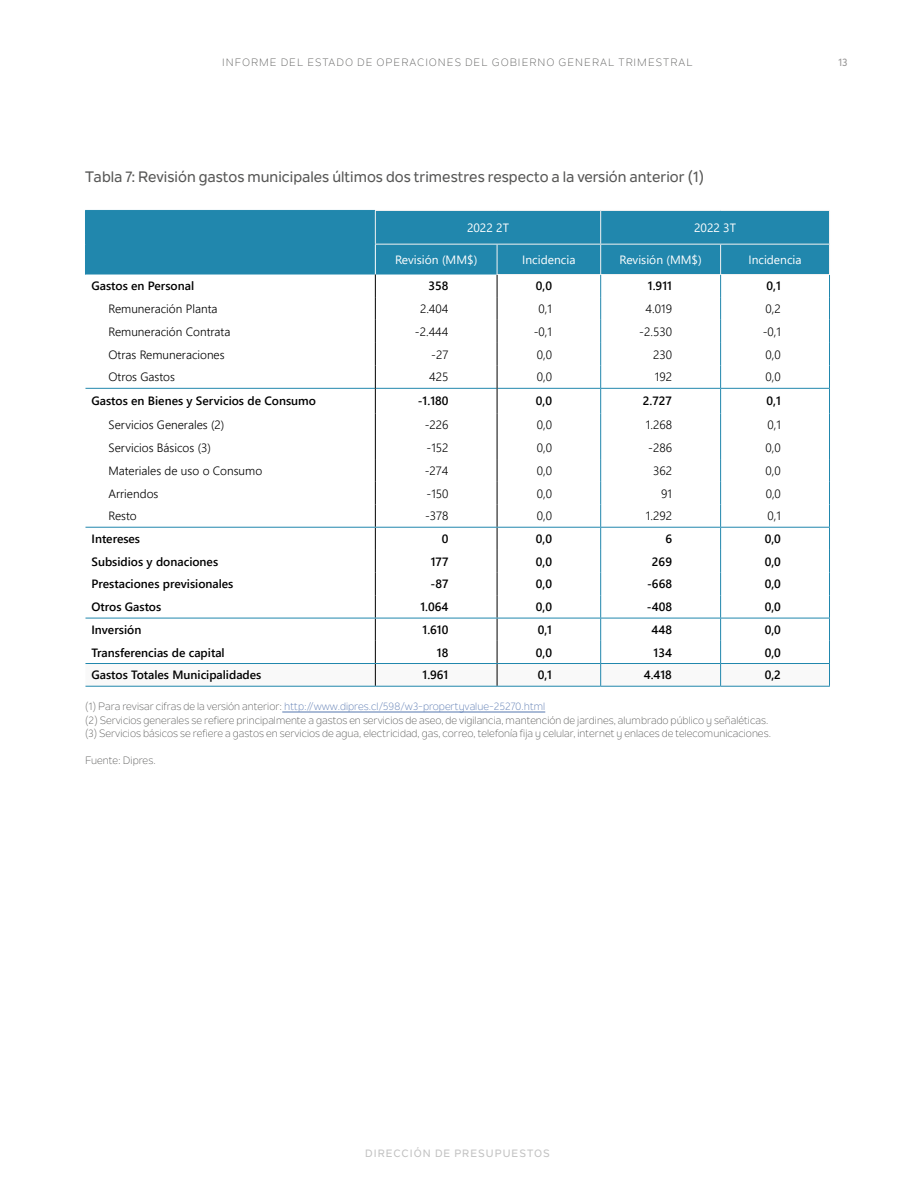
<style>
.page{position:relative;width:915px;height:1191px;background:#fff}
.page>*{position:absolute;margin:0;border:0;box-sizing:border-box;transform-origin:0 0}
.t1{font:500 15px "Nolan Next";color:#575756}
.t2{font:600 12px "Segoe UI";color:#000}
.t3{font:300 12px "Segoe UI";color:#000}
.t4{font:12px "Segoe UI";color:#fff}
.t5{font:10.5px/13.5px "Nolan Next";color:#575756}
.t6{font:10.5px "Nolan Next";letter-spacing:.1em;color:#575756}
.t7{font:500 10.5px "Nolan Next";letter-spacing:.1em;color:#c2c2c2}
.t8{font:500 10.5px "Nolan Next";color:#999898}
.s1{color:#5576af}
</style>
<div class="page">
<hr style="left:282px;top:711px;width:263px;height:1px;background:#5576af">
<div style="left:86px;top:211px;width:742px;height:63px;background:#2187ad"></div>
<hr style="left:85px;top:210px;width:290px;height:1px;background:#2187ad">
<hr style="left:85px;top:211px;width:1px;height:33px;background:#2187ad">
<hr style="left:85px;top:244px;width:1px;height:30px;background:#2187ad">
<hr style="left:375px;top:210px;width:122px;height:1px;background:#f2f2f2">
<hr style="left:375px;top:211px;width:1px;height:33px;background:#f2f2f2">
<hr style="left:497px;top:210px;width:103px;height:1px;background:#f2f2f2">
<hr style="left:600px;top:210px;width:120px;height:1px;background:#f2f2f2">
<hr style="left:600px;top:211px;width:1px;height:33px;background:#f2f2f2">
<hr style="left:720px;top:210px;width:109px;height:1px;background:#f2f2f2">
<hr style="left:828px;top:211px;width:1px;height:33px;background:#f2f2f2">
<hr style="left:375px;top:244px;width:122px;height:1px;background:#f2f2f2">
<hr style="left:375px;top:244px;width:1px;height:30px;background:#fff">
<hr style="left:497px;top:244px;width:103px;height:1px;background:#f2f2f2">
<hr style="left:496px;top:244px;width:1px;height:30px;background:#f2f2f2">
<hr style="left:600px;top:244px;width:120px;height:1px;background:#f2f2f2">
<hr style="left:600px;top:244px;width:1px;height:30px;background:#f2f2f2">
<hr style="left:720px;top:244px;width:109px;height:1px;background:#f2f2f2">
<hr style="left:720px;top:244px;width:1px;height:30px;background:#f2f2f2">
<hr style="left:828px;top:244px;width:1px;height:30px;background:#f2f2f2">
<svg style="left:85px;top:274px;width:744px;height:412px"></svg>
<hr style="left:85px;top:527px;width:290px;height:1px;background:#2187ad">
<hr style="left:375px;top:527px;width:122px;height:1px;background:#2187ad">
<hr style="left:497px;top:527px;width:103px;height:1px;background:#2187ad">
<hr style="left:600px;top:527px;width:120px;height:1px;background:#2187ad">
<hr style="left:720px;top:527px;width:109px;height:1px;background:#2187ad">
<hr style="left:85px;top:617px;width:290px;height:1px;background:#2187ad">
<hr style="left:375px;top:617px;width:122px;height:1px;background:#2187ad">
<hr style="left:497px;top:617px;width:103px;height:1px;background:#2187ad">
<hr style="left:600px;top:617px;width:120px;height:1px;background:#2187ad">
<hr style="left:720px;top:617px;width:109px;height:1px;background:#2187ad">
<hr style="left:85px;top:663px;width:290px;height:1px;background:#2187ad">
<hr style="left:375px;top:663px;width:122px;height:1px;background:#2187ad">
<hr style="left:497px;top:663px;width:103px;height:1px;background:#2187ad">
<hr style="left:600px;top:663px;width:120px;height:1px;background:#2187ad">
<hr style="left:720px;top:663px;width:109px;height:1px;background:#2187ad">
<hr style="left:85px;top:686px;width:290px;height:1px;background:#2187ad">
<hr style="left:375px;top:686px;width:122px;height:1px;background:#2187ad">
<hr style="left:497px;top:686px;width:103px;height:1px;background:#2187ad">
<hr style="left:600px;top:686px;width:120px;height:1px;background:#2187ad">
<hr style="left:720px;top:686px;width:109px;height:1px;background:#2187ad">
<p class="t6" style="left:222px;top:56px;width:472px">INFORME DEL ESTADO DE OPERACIONES DEL GOBIERNO GENERAL TRIMESTRAL</p>
<p class="t8" style="left:837px;top:56px;width:11px">13</p>
<h1 class="t1" style="left:85px;top:168px;width:620px">Tabla 7: Revisión gastos municipales últimos dos trimestres respecto a la versión anterior (1)</h1>
<p class="t4" style="left:467px;top:216px;width:43px">2022 2T</p>
<p class="t4" style="left:693px;top:216px;width:43px">2022 3T</p>
<p class="t4" style="left:395px;top:248px;width:84px">Revisión (MM$)</p>
<p class="t4" style="left:522px;top:248px;width:55px">Incidencia</p>
<p class="t4" style="left:619px;top:248px;width:84px">Revisión (MM$)</p>
<p class="t4" style="left:748px;top:248px;width:55px">Incidencia</p>
<p class="t2" style="left:91px;top:275px;width:104px">Gastos en Personal</p>
<p class="t2" style="left:428px;top:275px;width:21px">358</p>
<p class="t2" style="left:535px;top:275px;width:18px">0,0</p>
<p class="t2" style="left:647px;top:275px;width:26px">1.911</p>
<p class="t2" style="left:766px;top:275px;width:16px">0,1</p>
<p class="t3" style="left:108px;top:297px;width:110px">Remuneración Planta</p>
<p class="t3" style="left:420px;top:297px;width:30px">2.404</p>
<p class="t3" style="left:538px;top:297px;width:15px">0,1</p>
<p class="t3" style="left:645px;top:297px;width:28px">4.019</p>
<p class="t3" style="left:765px;top:297px;width:17px">0,2</p>
<p class="t3" style="left:108px;top:320px;width:123px">Remuneración Contrata</p>
<p class="t3" style="left:415px;top:320px;width:35px">-2.444</p>
<p class="t3" style="left:533px;top:320px;width:20px">-0,1</p>
<p class="t3" style="left:639px;top:320px;width:34px">-2.530</p>
<p class="t3" style="left:762px;top:320px;width:20px">-0,1</p>
<p class="t3" style="left:108px;top:343px;width:118px">Otras Remuneraciones</p>
<p class="t3" style="left:431px;top:343px;width:19px">-27</p>
<p class="t3" style="left:536px;top:343px;width:17px">0,0</p>
<p class="t3" style="left:652px;top:343px;width:20px">230</p>
<p class="t3" style="left:765px;top:343px;width:17px">0,0</p>
<p class="t3" style="left:108px;top:366px;width:68px">Otros Gastos</p>
<p class="t3" style="left:429px;top:366px;width:21px">425</p>
<p class="t3" style="left:536px;top:366px;width:17px">0,0</p>
<p class="t3" style="left:654px;top:366px;width:19px">192</p>
<p class="t3" style="left:765px;top:366px;width:17px">0,0</p>
<p class="t2" style="left:91px;top:389px;width:226px">Gastos en Bienes y Servicios de Consumo</p>
<p class="t2" style="left:417px;top:389px;width:32px">-1.180</p>
<p class="t2" style="left:535px;top:389px;width:18px">0,0</p>
<p class="t2" style="left:642px;top:389px;width:31px">2.727</p>
<p class="t2" style="left:766px;top:389px;width:16px">0,1</p>
<p class="t3" style="left:108px;top:413px;width:117px">Servicios Generales (2)</p>
<p class="t3" style="left:424px;top:413px;width:25px">-226</p>
<p class="t3" style="left:536px;top:413px;width:17px">0,0</p>
<p class="t3" style="left:645px;top:413px;width:28px">1.268</p>
<p class="t3" style="left:767px;top:413px;width:15px">0,1</p>
<p class="t3" style="left:108px;top:436px;width:104px">Servicios Básicos (3)</p>
<p class="t3" style="left:426px;top:436px;width:23px">-152</p>
<p class="t3" style="left:536px;top:436px;width:17px">0,0</p>
<p class="t3" style="left:648px;top:436px;width:25px">-286</p>
<p class="t3" style="left:765px;top:436px;width:17px">0,0</p>
<p class="t3" style="left:108px;top:459px;width:155px">Materiales de uso o Consumo</p>
<p class="t3" style="left:424px;top:459px;width:25px">-274</p>
<p class="t3" style="left:536px;top:459px;width:17px">0,0</p>
<p class="t3" style="left:652px;top:459px;width:20px">362</p>
<p class="t3" style="left:765px;top:459px;width:17px">0,0</p>
<p class="t3" style="left:108px;top:482px;width:51px">Arriendos</p>
<p class="t3" style="left:426px;top:482px;width:23px">-150</p>
<p class="t3" style="left:536px;top:482px;width:17px">0,0</p>
<p class="t3" style="left:661px;top:482px;width:12px">91</p>
<p class="t3" style="left:765px;top:482px;width:17px">0,0</p>
<p class="t3" style="left:108px;top:504px;width:30px">Resto</p>
<p class="t3" style="left:425px;top:504px;width:25px">-378</p>
<p class="t3" style="left:536px;top:504px;width:17px">0,0</p>
<p class="t3" style="left:645px;top:504px;width:28px">1.292</p>
<p class="t3" style="left:767px;top:504px;width:15px">0,1</p>
<p class="t2" style="left:91px;top:527px;width:50px">Intereses</p>
<p class="t2" style="left:441px;top:527px;width:8px">0</p>
<p class="t2" style="left:535px;top:527px;width:18px">0,0</p>
<p class="t2" style="left:665px;top:527px;width:8px">6</p>
<p class="t2" style="left:764px;top:527px;width:18px">0,0</p>
<p class="t2" style="left:91px;top:550px;width:128px">Subsidios y donaciones</p>
<p class="t2" style="left:430px;top:550px;width:19px">177</p>
<p class="t2" style="left:535px;top:550px;width:18px">0,0</p>
<p class="t2" style="left:651px;top:550px;width:22px">269</p>
<p class="t2" style="left:764px;top:550px;width:18px">0,0</p>
<p class="t2" style="left:91px;top:573px;width:143px">Prestaciones previsionales</p>
<p class="t2" style="left:430px;top:573px;width:19px">-87</p>
<p class="t2" style="left:535px;top:573px;width:18px">0,0</p>
<p class="t2" style="left:647px;top:573px;width:26px">-668</p>
<p class="t2" style="left:764px;top:573px;width:18px">0,0</p>
<p class="t2" style="left:91px;top:595px;width:71px">Otros Gastos</p>
<p class="t2" style="left:420px;top:595px;width:29px">1.064</p>
<p class="t2" style="left:535px;top:595px;width:18px">0,0</p>
<p class="t2" style="left:646px;top:595px;width:27px">-408</p>
<p class="t2" style="left:764px;top:595px;width:18px">0,0</p>
<p class="t2" style="left:91px;top:618px;width:51px">Inversión</p>
<p class="t2" style="left:422px;top:618px;width:27px">1.610</p>
<p class="t2" style="left:537px;top:618px;width:16px">0,1</p>
<p class="t2" style="left:651px;top:618px;width:22px">448</p>
<p class="t2" style="left:764px;top:618px;width:18px">0,0</p>
<p class="t2" style="left:91px;top:641px;width:135px">Transferencias de capital</p>
<p class="t2" style="left:437px;top:641px;width:13px">18</p>
<p class="t2" style="left:535px;top:641px;width:18px">0,0</p>
<p class="t2" style="left:653px;top:641px;width:20px">134</p>
<p class="t2" style="left:764px;top:641px;width:18px">0,0</p>
<p class="t2" style="left:91px;top:663px;width:171px">Gastos Totales Municipalidades</p>
<p class="t2" style="left:422px;top:663px;width:27px">1.961</p>
<p class="t2" style="left:537px;top:663px;width:16px">0,1</p>
<p class="t2" style="left:643px;top:663px;width:30px">4.418</p>
<p class="t2" style="left:764px;top:663px;width:18px">0,2</p>
<p class="t5" style="left:85px;top:700px;width:687px">(1) Para revisar cifras de la versión anterior: <span class="s1">http://www.dipres.cl/598/w3-propertyvalue-25270.html<br></span>(2) Servicios generales se refiere principalmente a gastos en servicios de aseo, de vigilancia, mantención de jardines, alumbrado público y señaléticas. (3) Servicios básicos se refiere a gastos en servicios de agua, electricidad, gas, correo, telefonía fija y celular, internet y enlaces de telecomunicaciones.</p>
<p class="t5" style="left:85px;top:754px;width:72px">Fuente: Dipres.</p>
<p class="t7" style="left:365px;top:1147px;width:186px">DIRECCIÓN DE PRESUPUESTOS</p>
</div>
